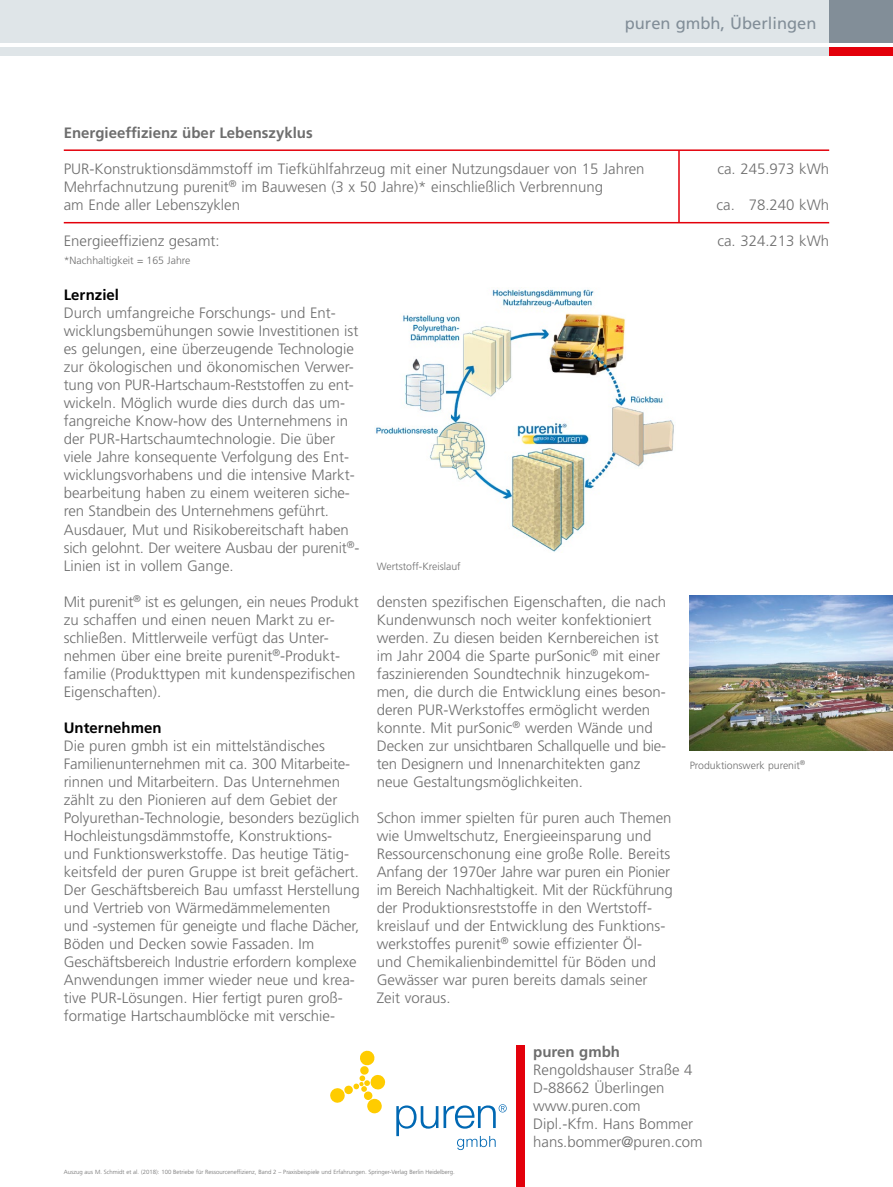
<style>
.page{position:relative;width:893px;height:1187px;background:#fff}
.page>*{position:absolute;margin:0;border:0;box-sizing:border-box;transform-origin:0 0}
.Firmenname_oben_rech{font:16.5px "Frutiger LT Std";color:#828e98}
.Fließtext_100{font:300 15px/18px "Frutiger LT Std";color:#6e6e6e}
.Zwischenhead_100{font:300 15px "Frutiger LT Std";color:#6e6e6e}
.Zwischenhead_100-2{font:700 15px "Frutiger LT Std";color:#6e6e6e}
.Zwischenhead_100-3{font:700 15px "Frutiger LT Std";color:#000}
.Fließtext_100-2{font:700 15px "Frutiger LT Std";color:#6e6e6e}
.Bildunterschriften_1{font:300 10.5px "Frutiger LT Std";color:#6e6e6e}
.t1{font:300 6px "Frutiger LT Std";color:#6e6e6e}
</style>
<div class="page">
<svg style="left:330px;top:1088px;width:15px;height:15px"></svg>
<svg style="left:344px;top:1085px;width:9px;height:9px"></svg>
<div style="left:367px;top:1098px;width:15px;height:15px;background:#fc0;border-radius:7px"></div>
<div style="left:364px;top:1091px;width:9px;height:9px;background:#fc0;border-radius:50%"></div>
<svg style="left:353px;top:1050px;width:33px;height:41px"></svg>
<svg style="left:396px;top:1104px;width:111px;height:45px"></svg>
<div style="left:0;top:0;width:829px;height:43px;background:#dfe5e8"></div>
<div style="left:0;top:47px;width:829px;height:8px;background:#dfe5e8"></div>
<div style="left:829px;top:0;width:64px;height:43px;background:#828e98"></div>
<div style="left:829px;top:47px;width:64px;height:8px;background:#e3000b"></div>
<div style="left:516px;top:1045px;width:9px;height:141px;background:#e3000b"></div>
<img style="left:375px;top:287px;width:299px;height:265px">
<hr style="left:64px;top:149px;width:765px;height:2px;background:#e3000b">
<hr style="left:678px;top:150px;width:2px;height:72px;background:#e3000b">
<hr style="left:64px;top:222px;width:765px;height:1px;background:#e3000b">
<img style="left:690px;top:595px;width:203px;height:155px">
<p class="Firmenname_oben_rech" style="left:625px;top:14px;width:193px">puren gmbh, Überlingen</p>
<p class="Zwischenhead_100-2" style="left:64px;top:124px;width:250px">Energieeffizienz über Lebenszyklus</p>
<p class="Zwischenhead_100" style="left:64px;top:161px;width:582px">PUR-Konstruktionsdämmstoff im Tiefkühlfahrzeug mit einer Nutzungsdauer von 15 Jahren</p>
<p class="Zwischenhead_100" style="left:64px;top:179px;width:541px">Mehrfachnutzung purenit<sup>®</sup> im Bauwesen (3 x 50 Jahre)* einschließlich Verbrennung</p>
<p class="Zwischenhead_100" style="left:64px;top:197px;width:178px">am Ende aller Lebenszyklen</p>
<p class="Zwischenhead_100" style="left:64px;top:233px;width:157px">Energieeffizienz gesamt:</p>
<p class="Bildunterschriften_1" style="left:64px;top:255px;width:128px">*Nachhaltigkeit = 165 Jahre</p>
<p class="Zwischenhead_100-3" style="left:64px;top:286px;width:57px">Lernziel</p>
<p class="Fließtext_100" style="left:64px;top:304px;width:297px">Durch umfangreiche Forschungs- und Ent&shy;wicklungsbemühungen sowie Investitionen ist es gelungen, eine überzeugende Technologie zur ökologischen und ökonomischen Verwer&shy;tung von PUR-Hartschaum-Reststoffen zu ent&shy;wickeln. Möglich wurde dies durch das um&shy;fangreiche Know-how des Unternehmens in der PUR-Hartschaumtechnologie. Die über viele Jahre konsequente Verfolgung des Ent&shy;wicklungsvorhabens und die intensive Markt&shy;bearbeitung haben zu einem weiteren siche&shy;ren Standbein des Unternehmens geführt.<br>Ausdauer, Mut und Risikobereitschaft haben sich gelohnt. Der weitere Ausbau der purenit<sup>®</sup>- Linien ist in vollem Gange.</p>
<p class="Fließtext_100" style="left:64px;top:592px;width:297px">Mit purenit<sup>®</sup> ist es gelungen, ein neues Produkt zu schaffen und einen neuen Markt zu er&shy;schließen. Mittlerweile verfügt das Unter&shy;nehmen über eine breite purenit<sup>®</sup>-Produkt&shy;familie (Produkttypen mit kundenspezifischen Eigenschaften).</p>
<p class="Zwischenhead_100-3" style="left:64px;top:718px;width:99px">Unternehmen</p>
<p class="Fließtext_100" style="left:64px;top:736px;width:297px">Die puren gmbh ist ein mittelständisches Familienunternehmen mit ca. 300 Mitarbeite&shy;rinnen und Mitarbeitern. Das Unternehmen zählt zu den Pionieren auf dem Gebiet der Polyurethan-Technologie, besonders bezüglich Hochleistungsdämmstoffe, Konstruktions&shy;und Funktionswerkstoffe. Das heutige Tätig&shy;keitsfeld der puren Gruppe ist breit gefächert.<br>Der Geschäftsbereich Bau umfasst Herstellung und Vertrieb von Wärmedämmelementen<br>und -systemen für geneigte und flache Dächer, Böden und Decken sowie Fassaden. Im Geschäftsbereich Industrie erfordern komplexe Anwendungen immer wieder neue und krea&shy;tive PUR-Lösungen. Hier fertigt puren groß&shy;formatige Hartschaumblöcke mit verschie-</p>
<p class="Bildunterschriften_1" style="left:377px;top:560px;width:85px">Wertstoff-Kreislauf</p>
<p class="Fließtext_100" style="left:377px;top:592px;width:291px">densten spezifischen Eigenschaften, die nach Kundenwunsch noch weiter konfektioniert werden. Zu diesen beiden Kernbereichen ist im Jahr 2004 die Sparte purSonic<sup>®</sup> mit einer faszinierenden Soundtechnik hinzugekom&shy;men, die durch die Entwicklung eines beson&shy;deren PUR-Werkstoffes ermöglicht werden konnte. Mit purSonic<sup>®</sup> werden Wände und Decken zur unsichtbaren Schallquelle und bie&shy;ten Designern und Innenarchitekten ganz neue Gestaltungsmöglichkeiten.</p>
<p class="Fließtext_100" style="left:377px;top:808px;width:297px">Schon immer spielten für puren auch Themen wie Umweltschutz, Energieeinsparung und Ressourcenschonung eine große Rolle. Bereits Anfang der 1970er Jahre war puren ein Pionier im Bereich Nachhaltigkeit. Mit der Rückführung der Produktionsreststoffe in den Wertstoff&shy;kreislauf und der Entwicklung des Funktions&shy;werkstoffes purenit<sup>®</sup> sowie effizienter Öl-<br>und Chemikalienbindemittel für Böden und Gewässer war puren bereits damals seiner Zeit voraus.</p>
<p class="Fließtext_100" style="left:717px;top:160px;width:113px">ca. 245.973 kWh</p>
<p class="Fließtext_100" style="left:717px;top:196px;width:114px">ca. 78.240 kWh</p>
<p class="Fließtext_100" style="left:717px;top:232px;width:113px">ca. 324.213 kWh</p>
<p class="Bildunterschriften_1" style="left:690px;top:758px;width:117px">Produktionswerk purenit<sup>®</sup></p>
<p class="t1" style="left:64px;top:1168px;width:393px">Auszug aus M. Schmidt et al. (2018): 100 Betriebe für Ressourceneffizienz, Band 2 – Praxisbeispiele und Erfahrungen. Springer-Verlag Berlin Heidelberg.</p>
<p class="Fließtext_100-2" style="left:533px;top:1042px;width:88px">puren gmbh</p>
<p class="Fließtext_100" style="left:533px;top:1060px;width:161px">Rengoldshauser Straße 4</p>
<p class="Fließtext_100" style="left:533px;top:1078px;width:133px">D-88662 Überlingen</p>
<p class="Fließtext_100" style="left:533px;top:1096px;width:109px">www.puren.com</p>
<p class="Fließtext_100" style="left:533px;top:1114px;width:162px">Dipl.-Kfm. Hans Bommer</p>
<p class="Fließtext_100" style="left:533px;top:1132px;width:171px">hans.bommer@puren.com</p>
</div>
